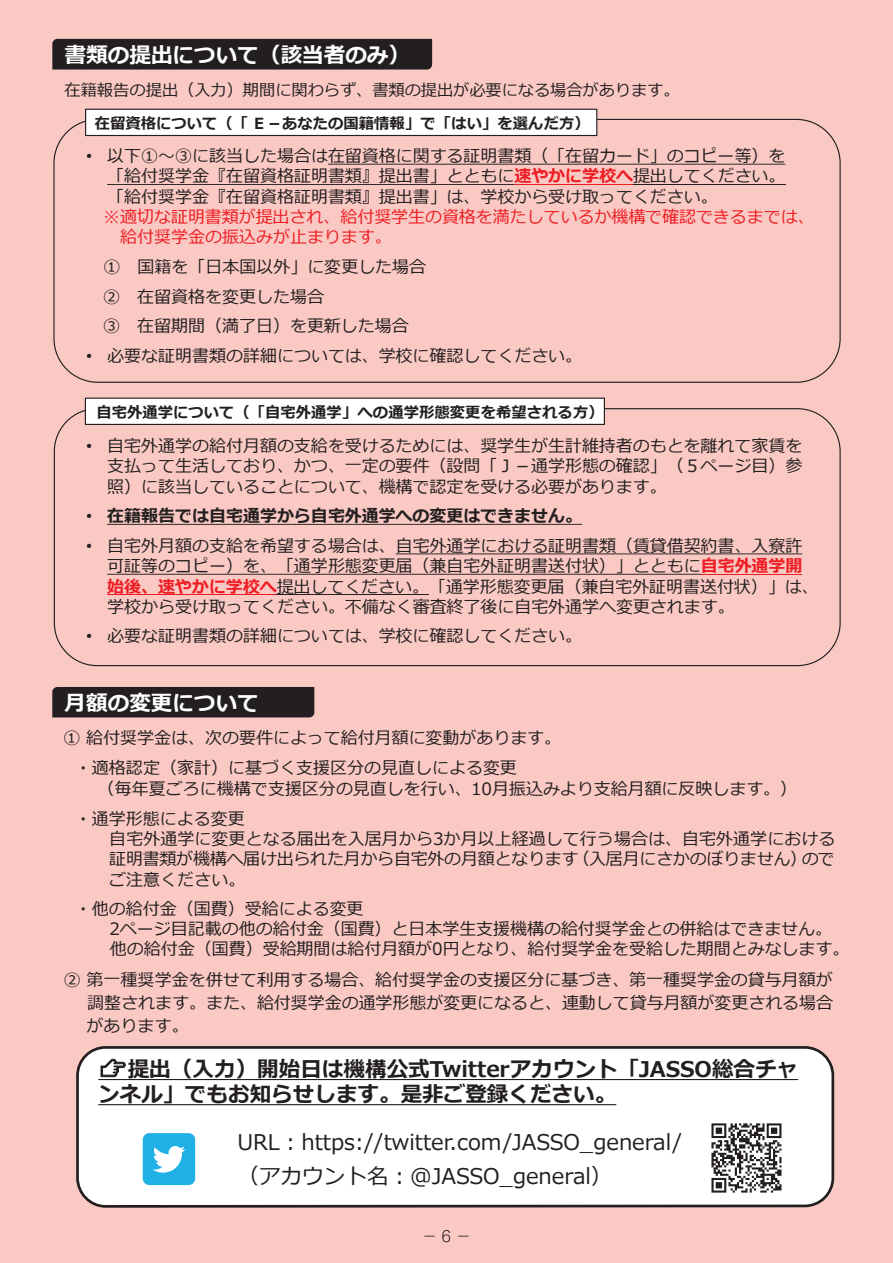
<style>
.page{position:relative;width:893px;height:1263px;background:#fac9c4}
.page>*{position:absolute;margin:0;border:0;box-sizing:border-box;transform-origin:0 0}
.t1{font:21.6px/33.5px "Meiryo";color:#231f20}
.t2{font:700 21.6px/25.2px "Meiryo";color:#231f20}
.t3{font:700 21.6px "Meiryo";color:#fff}
.t4{font:17.1px "Meiryo";color:#231f20}
.t5{font:16.95px/20.4px "Meiryo";color:#231f20}
.t6{font:16.95px/20.4px "Meiryo";color:#ee1d23}
.t7{font:700 16.95px "Meiryo";color:#231f20}
.t8{font:16.2px "Meiryo";color:#231f20}
.t9{font:700 15.3px "Meiryo";color:#231f20}
.t10{font:300 14.85px "Shin M Go Pr 6 N";color:#231f20}
.s1{font-family:"Arial"}
.s2{font-weight:700;color:#ee1d23}
.s3{font-family:"Arial";font-weight:400}
</style>
<div class="page">
<div style="left:52px;top:39px;width:380px;height:31px;background:#231f20"></div>
<div style="left:52px;top:687px;width:262px;height:30px;background:#231f20"></div>
<div style="left:85px;top:398px;width:519px;height:26px;background:#fff"></div>
<div style="left:85px;top:398px;width:520px;height:27px;border:1px solid #231f20"></div>
<svg style="left:107px;top:524px;width:475px;height:1px"></svg>
<svg style="left:396px;top:553px;width:406px;height:1px"></svg>
<svg style="left:107px;top:574px;width:594px;height:1px"></svg>
<hr style="left:701px;top:574px;width:101px;height:1px;background:#ee1d23">
<hr style="left:107px;top:594px;width:170px;height:1px;background:#ee1d23">
<hr style="left:277px;top:594px;width:152px;height:1px;background:#231f20">
<div style="left:86px;top:109px;width:511px;height:26px;background:#fff"></div>
<div style="left:85px;top:109px;width:512px;height:27px;border:1px solid #231f20"></div>
<svg style="left:328px;top:164px;width:457px;height:1px"></svg>
<svg style="left:107px;top:184px;width:407px;height:1px"></svg>
<hr style="left:514px;top:184px;width:119px;height:1px;background:#ee1d23">
<hr style="left:633px;top:184px;width:152px;height:1px;background:#231f20">
<div style="left:78px;top:1047px;width:755px;height:159px;background:#fff;border-radius:28px"></div>
<div style="left:76px;top:1046px;width:758px;height:162px;border:3px solid #231f20;border-radius:28px"></div>
<svg style="left:98px;top:1058px;width:700px;height:22px"></svg>
<svg style="left:98px;top:1104px;width:518px;height:1px"></svg>
<img style="left:711px;top:1123px;width:71px;height:70px">
<div style="left:143px;top:1133px;width:52px;height:52px;background:#1fb0e6;border-radius:7px"></div>
<svg style="left:153px;top:1146px;width:32px;height:26px"></svg>
<p class="t3" style="left:65px;top:43px;width:347px">書類の提出について（該当者のみ）</p>
<p class="t8" style="left:64px;top:81px;width:617px">在籍報告の提出（入力）期間に関わらず、書類の提出が必要になる場合があります。</p>
<p class="t9" style="left:95px;top:114px;width:496px">在留資格について（「Ｅ－あなたの国籍情報」で「はい」を選んだ方）</p>
<p class="t5" style="left:107px;top:146px;width:680px;text-align:justify;text-indent:-21px"><span class="s1">•</span> 以下①～③に該当した場合は在留資格に関する証明書類（「在留カード」のコピー等）を「給付奨学金『在留資格証明書類』提出書」とともに<span class="s2">速やかに学校へ</span>提出してください。「給付奨学金『在留資格証明書類』提出書」は、学校から受け取ってください。</p>
<p class="t6" style="left:120px;top:207px;width:696px;text-indent:-17px">※適切な証明書類が提出され、給付奨学生の資格を満たしているか機構で確認できるまでは、給付奨学金の振込みが止まります。</p>
<p class="t5" style="left:104px;top:257px;width:324px">① 国籍を「日本国以外」に変更した場合</p>
<p class="t4" style="left:103px;top:287px;width:222px">② 在留資格を変更した場合</p>
<p class="t5" style="left:103px;top:316px;width:307px">③ 在留期間（満了日）を更新した場合</p>
<p class="t5" style="left:86px;top:346px;width:497px"><span class="s1">•</span> 必要な証明書類の詳細については、学校に確認してください。</p>
<p class="t9" style="left:97px;top:404px;width:509px">自宅外通学について（「自宅外通学」への通学形態変更を希望される方）</p>
<p class="t5" style="left:107px;top:436px;width:697px;text-align:justify;text-indent:-21px"><span class="s1">•</span> 自宅外通学の給付月額の支給を受けるためには、奨学生が生計維持者のもとを離れて家賃を支払って生活しており、かつ、一定の要件（設問「Ｊ－通学形態の確認」（５ページ目）参照）に該当していることについて、機構で認定を受ける必要があります。</p>
<p class="t7" style="left:86px;top:506px;width:497px"><span class="s3">•</span> 在籍報告では自宅通学から自宅外通学への変更はできません。</p>
<p class="t5" style="left:107px;top:536px;width:713px;text-indent:-21px"><span class="s1">•</span> 自宅外月額の支給を希望する場合は、自宅外通学における証明書類（賃貸借契約書、入寮許可証等のコピー）を、「通学形態変更届（兼自宅外証明書送付状）」とともに<span class="s2">自宅外通学開始後、速やかに学校へ</span>提出してください。「通学形態変更届（兼自宅外証明書送付状）」は、</p>
<p class="t4" style="left:107px;top:597px;width:629px">学校から受け取ってください。不備なく審査終了後に自宅外通学へ変更されます。</p>
<p class="t5" style="left:86px;top:626px;width:497px"><span class="s1">•</span> 必要な証明書類の詳細については、学校に確認してください。</p>
<p class="t3" style="left:64px;top:691px;width:196px">月額の変更について</p>
<p class="t5" style="left:75px;top:723px;width:488px;line-height:29.5px;text-indent:-11px">① 給付奨学金は、次の要件によって給付月額に変動があります。・適格認定（家計）に基づく支援区分の見直しによる変更</p>
<p class="t5" style="left:75px;top:775px;width:724px;line-height:29.5px;text-indent:23px">（毎年夏ごろに機構で支援区分の見直しを行い、10月振込みより支給月額に反映します。）・通学形態による変更</p>
<p class="t5" style="left:109px;top:829px;width:728px;text-align:justify">自宅外通学に変更となる届出を入居月から3か月以上経過して行う場合は、自宅外通学における証明書類が機構へ届け出られた月から自宅外の月額となります（入居月にさかのぼりません）のでご注意ください。</p>
<p class="t5" style="left:109px;top:899px;width:741px;text-indent:-34px">・他の給付金（国費）受給による変更<br>2ページ目記載の他の給付金（国費）と日本学生支援機構の給付奨学金との併給はできません。他の給付金（国費）受給期間は給付月額が0円となり、給付奨学金を受給した期間とみなします。</p>
<p class="t5" style="left:87px;top:969px;width:748px;line-height:23.1px;text-align:justify;text-indent:-23px">② 第一種奨学金を併せて利用する場合、給付奨学金の支援区分に基づき、第一種奨学金の貸与月額が調整されます。また、給付奨学金の通学形態が変更になると、連動して貸与月額が変更される場合があります。</p>
<p class="t2" style="left:98px;top:1057px;width:702px;text-indent:29px">提出（入力）開始日は機構公式Twitterアカウント「JASSO総合チャンネル」でもお知らせします。是非ご登録ください。</p>
<p class="t1" style="left:237px;top:1126px;width:446px">URL：https://twitter.com/JASSO_general/（アカウント名：＠JASSO_general）</p>
<p class="t10" style="left:422px;top:1224px;width:50px">− 6 −</p>
</div>
